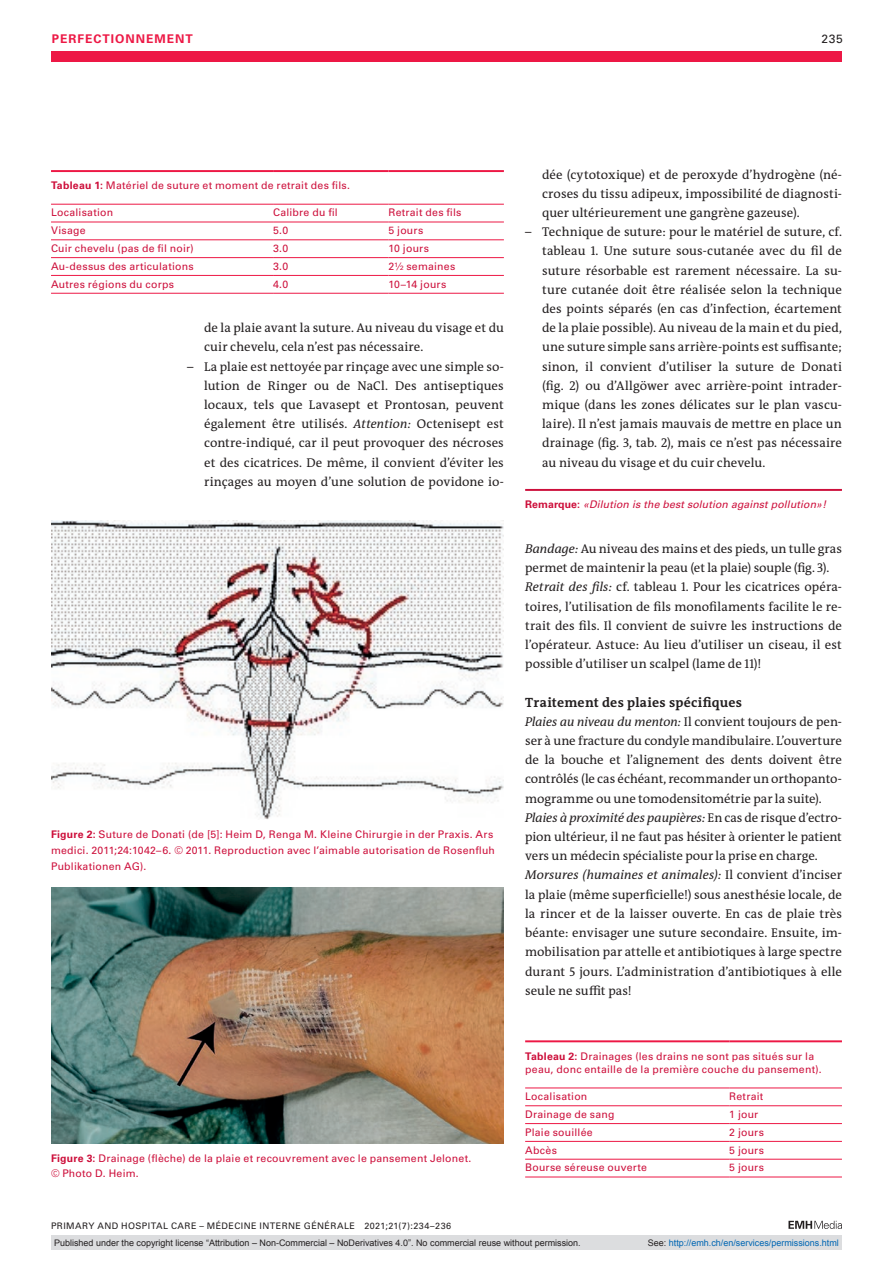
<style>
.page{position:relative;width:893px;height:1263px;background:#fff}
.page>*{position:absolute;margin:0;border:0;box-sizing:border-box;transform-origin:0 0}
.section-h2{font:700 13.5px "The Antiqua B W7";letter-spacing:.02em;color:#231f20}
.section-ph{font:12.75px/19.2px "The Antiqua B W5 Plain";letter-spacing:.005em;color:#231f20;text-align:justify}
.section-pn{font:12.75px/19.2px "The Antiqua B W5 Plain";color:#231f20;text-align:justify}
.ressort{font:700 12px "Univers LT Std";color:#ed1845}
.ressort-2{font:12px "Univers LT Std";color:#231f20}
.table-para{font:10.5px "Univers LT Std";letter-spacing:.02em;color:#cd0f3b}
.fig-caption{font:10.5px/15.8px "Univers LT Std";letter-spacing:.02em;color:#cd0f3b}
.table-caption{font:10.5px/13.5px "Univers LT Std";letter-spacing:.025em;color:#cd0f3b}
.boxed-text-line{font:italic 10.5px "Univers LT Std";letter-spacing:.01em;color:#cd0f3b}
.t1{font:9px "Arial";color:#231f20}
.fusszeile{font:9px "Univers LT Std";letter-spacing:.05em;color:#231f20}
.t2{font:9px "Arial";color:#0066b3}
.s1{font-weight:700}
.s2{font-style:italic}
.s3{font-weight:700;font-style:normal}
.s4{color:#231f20}
</style>
<div class="page">
<div style="left:51px;top:51px;width:791px;height:11px;background:#ed1845"></div>
<svg style="left:788px;top:1221px;width:54px;height:8px"></svg>
<hr style="left:525px;top:489px;width:317px;height:2px;background:#cd0f3b">
<hr style="left:273px;top:257px;width:115px;height:1px;background:#ed1845">
<hr style="left:388px;top:257px;width:116px;height:1px;background:#ed1845">
<hr style="left:273px;top:275px;width:115px;height:1px;background:#ed1845">
<hr style="left:388px;top:275px;width:116px;height:1px;background:#ed1845">
<hr style="left:51px;top:275px;width:222px;height:1px;background:#ed1845">
<hr style="left:51px;top:257px;width:222px;height:1px;background:#ed1845">
<hr style="left:51px;top:239px;width:222px;height:1px;background:#ed1845">
<hr style="left:273px;top:239px;width:115px;height:1px;background:#ed1845">
<hr style="left:388px;top:239px;width:116px;height:1px;background:#ed1845">
<hr style="left:273px;top:222px;width:115px;height:1px;background:#ed1845">
<hr style="left:388px;top:222px;width:116px;height:1px;background:#ed1845">
<hr style="left:51px;top:222px;width:222px;height:1px;background:#ed1845">
<hr style="left:51px;top:170px;width:222px;height:2px;background:#ed1845">
<hr style="left:273px;top:170px;width:115px;height:2px;background:#ed1845">
<hr style="left:388px;top:170px;width:116px;height:2px;background:#ed1845">
<hr style="left:51px;top:204px;width:222px;height:1px;background:#ed1845">
<hr style="left:273px;top:204px;width:115px;height:1px;background:#ed1845">
<hr style="left:388px;top:204px;width:116px;height:1px;background:#ed1845">
<hr style="left:51px;top:293px;width:222px;height:1px;background:#ed1845">
<hr style="left:273px;top:293px;width:115px;height:1px;background:#ed1845">
<hr style="left:388px;top:293px;width:116px;height:1px;background:#ed1845">
<img style="left:51px;top:888px;width:453px;height:255px">
<img style="left:52px;top:520px;width:452px;height:299px">
<hr style="left:729px;top:1141px;width:113px;height:1px;background:#ed1845">
<hr style="left:729px;top:1159px;width:113px;height:1px;background:#ed1845">
<hr style="left:525px;top:1177px;width:204px;height:1px;background:#ed1845">
<hr style="left:729px;top:1177px;width:113px;height:1px;background:#ed1845">
<hr style="left:525px;top:1159px;width:204px;height:1px;background:#ed1845">
<hr style="left:525px;top:1141px;width:204px;height:1px;background:#ed1845">
<hr style="left:525px;top:1123px;width:204px;height:1px;background:#ed1845">
<hr style="left:729px;top:1123px;width:113px;height:1px;background:#ed1845">
<hr style="left:729px;top:1105px;width:113px;height:1px;background:#ed1845">
<hr style="left:525px;top:1105px;width:204px;height:1px;background:#ed1845">
<hr style="left:525px;top:1040px;width:204px;height:2px;background:#ed1845">
<hr style="left:729px;top:1040px;width:113px;height:2px;background:#ed1845">
<hr style="left:525px;top:1088px;width:204px;height:1px;background:#ed1845">
<hr style="left:729px;top:1088px;width:113px;height:1px;background:#ed1845">
<div style="left:51px;top:1235px;width:791px;height:15px;background:#dcdddf"></div>
<p class="ressort" style="left:52px;top:31px;width:18px">Perfectionnement</p>
<p class="ressort-2" style="left:822px;top:31px;width:23px">235</p>
<p class="table-caption" style="left:51px;top:179px;width:301px"><span class="s1">Tableau 1:</span> Matériel de suture et moment de retrait des fils.</p>
<p class="table-para" style="left:51px;top:207px;width:64px">Localisation</p>
<p class="table-para" style="left:273px;top:207px;width:66px">Calibre du fil</p>
<p class="table-para" style="left:388px;top:207px;width:75px">Retrait des fils</p>
<p class="table-para" style="left:51px;top:224px;width:36px">Visage</p>
<p class="table-para" style="left:273px;top:224px;width:17px">5.0</p>
<p class="table-para" style="left:388px;top:224px;width:36px">5 jours</p>
<p class="table-para" style="left:51px;top:242px;width:144px">Cuir chevelu (pas de fil noir)</p>
<p class="table-para" style="left:273px;top:242px;width:17px">3.0</p>
<p class="table-para" style="left:388px;top:242px;width:42px">10 jours</p>
<p class="table-para" style="left:51px;top:260px;width:144px">Au-dessus des articulations</p>
<p class="table-para" style="left:273px;top:260px;width:17px">3.0</p>
<p class="table-para" style="left:388px;top:260px;width:68px">2½ semaines</p>
<p class="table-para" style="left:51px;top:278px;width:125px">Autres régions du corps</p>
<p class="table-para" style="left:273px;top:278px;width:17px">4.0</p>
<p class="table-para" style="left:388px;top:278px;width:59px">10–14 jours</p>
<p class="section-ph" style="left:204px;top:318px;width:301px">de la plaie avant la suture. Au niveau du visage et du cuir chevelu, cela n’est pas nécessaire.</p>
<p class="section-ph" style="left:204px;top:357px;width:301px;text-indent:-17px">– La plaie est nettoyée par rinçage avec une simple so&shy;lution de Ringer ou de NaCl. Des antiseptiques locaux, tels que Lavasept et Prontosan, peuvent également être utilisés. <span class="s2">Attention:</span> Octenisept est contre-indiqué, car il peut provoquer des nécroses et des cicatrices. De même, il convient d’éviter les rinçages au moyen d’une solution de povidone io-</p>
<p class="fig-caption" style="left:51px;top:826px;width:445px"><span class="s1">Figure 2:</span> Suture de Donati (de [5]: Heim D, Renga M. Kleine Chirurgie in der Praxis. Ars medici. 2011;24:1042–6. © 2011. Reproduction avec l’aimable autorisation de Rosenfluh<br>Publikationen AG).</p>
<p class="section-ph" style="left:542px;top:165px;width:301px">dée (cytotoxique) et de peroxyde d’hydrogène (né&shy;croses du tissu adipeux, impossibilité de diagnosti&shy;quer ultérieurement une gangrène gazeuse).</p>
<p class="section-ph" style="left:542px;top:222px;width:301px;text-indent:-17px">– Technique de suture: pour le matériel de suture, cf. tableau 1. Une suture sous-cutanée avec du fil de suture résorbable est rarement nécessaire. La su&shy;ture cutanée doit être réalisée selon la technique des points séparés (en cas d’infection, écartement de la plaie possible). Au niveau de la main et du pied, une suture simple sans arrière-points est suffisante; sinon, il convient d’utiliser la suture de Donati (fig. 2) ou d’Allgöwer avec arrière-point intrader&shy;mique (dans les zones délicates sur le plan vascu&shy;laire). Il n’est jamais mauvais de mettre en place un drainage (fig. 3, tab. 2), mais ce n’est pas nécessaire au niveau du visage et du cuir chevelu.</p>
<p class="boxed-text-line" style="left:525px;top:498px;width:303px"><span class="s3">Remarque:</span> «Dilution is the best solution against pollution»!</p>
<p class="section-pn" style="left:525px;top:539px;width:318px"><span class="s2">Bandage:</span> Au niveau des mains et des pieds, un tulle gras permet de maintenir la peau (et la plaie) souple (fig. 3).</p>
<p class="section-pn" style="left:525px;top:578px;width:318px"><span class="s2">Retrait des fils:</span> cf. tableau 1. Pour les cicatrices opéra&shy;toires, l’utilisation de fils monofilaments facilite le re&shy;trait des fils. Il convient de suivre les instructions de l’opérateur. Astuce: Au lieu d’utiliser un ciseau, il est possible d’utiliser un scalpel (lame de 11)!</p>
<p class="section-h2" style="left:525px;top:693px;width:218px">Traitement des plaies spécifiques</p>
<p class="section-pn" style="left:525px;top:712px;width:318px"><span class="s2">Plaies au niveau du menton:</span> Il convient toujours de pen&shy;ser à une fracture du condyle mandibulaire. L’ouverture de la bouche et l’alignement des dents doivent être contrôlés (le cas échéant, recommander un orthopanto&shy;mogramme ou une tomodensitométrie par la suite).</p>
<p class="section-pn" style="left:525px;top:808px;width:318px"><span class="s2">Plaies à proximité des paupières:</span> En cas de risque d’ectro&shy;pion ultérieur, il ne faut pas hésiter à orienter le patient vers un médecin spécialiste pour la prise en charge.</p>
<p class="section-pn" style="left:525px;top:866px;width:318px"><span class="s2">Morsures (humaines et animales):</span> Il convient d’inciser la plaie (même superficielle!) sous anesthésie locale, de la rincer et de la laisser ouverte. En cas de plaie très béante: envisager une suture secondaire. Ensuite, im&shy;mobilisation par attelle et antibiotiques à large spectre durant 5 jours. L’administration d’antibiotiques à elle seule ne suffit pas!</p>
<p class="fig-caption" style="left:51px;top:1150px;width:422px"><span class="s1">Figure 3:</span> Drainage (flèche) de la plaie et recouvrement avec le pansement Jelonet. © Photo D. Heim.</p>
<p class="fusszeile" style="left:51px;top:1220px;width:402px">PRIMARY AND HOSPITAL CARE – MÉDECINE INTERNE GÉNÉRALE 2021;21(7):234–236</p>
<p class="table-caption" style="left:525px;top:1049px;width:298px"><span class="s1">Tableau 2:</span> Drainages (les drains ne sont pas situés sur la peau, donc entaille de la première couche du pansement).</p>
<p class="table-para" style="left:525px;top:1090px;width:64px">Localisation</p>
<p class="table-para" style="left:729px;top:1090px;width:36px">Retrait</p>
<p class="table-para" style="left:525px;top:1108px;width:91px">Drainage de sang</p>
<p class="table-para" style="left:729px;top:1108px;width:31px">1 jour</p>
<p class="table-para" style="left:525px;top:1126px;width:69px">Plaie souillée</p>
<p class="table-para" style="left:729px;top:1126px;width:36px">2 jours</p>
<p class="table-para" style="left:525px;top:1144px;width:33px">Abcès</p>
<p class="table-para" style="left:729px;top:1144px;width:36px">5 jours</p>
<p class="table-para" style="left:525px;top:1161px;width:123px">Bourse séreuse ouverte</p>
<p class="table-para" style="left:729px;top:1161px;width:36px">5 jours</p>
<p class="t1" style="left:54px;top:1237px;width:528px">Published under the copyright license “Attribution – Non-Commercial – NoDerivatives 4.0”. No commercial reuse without permission.</p>
<p class="t2" style="left:648px;top:1237px;width:193px"><span class="s4">See:</span> http://emh.ch/en/services/permissions.html</p>
</div>
